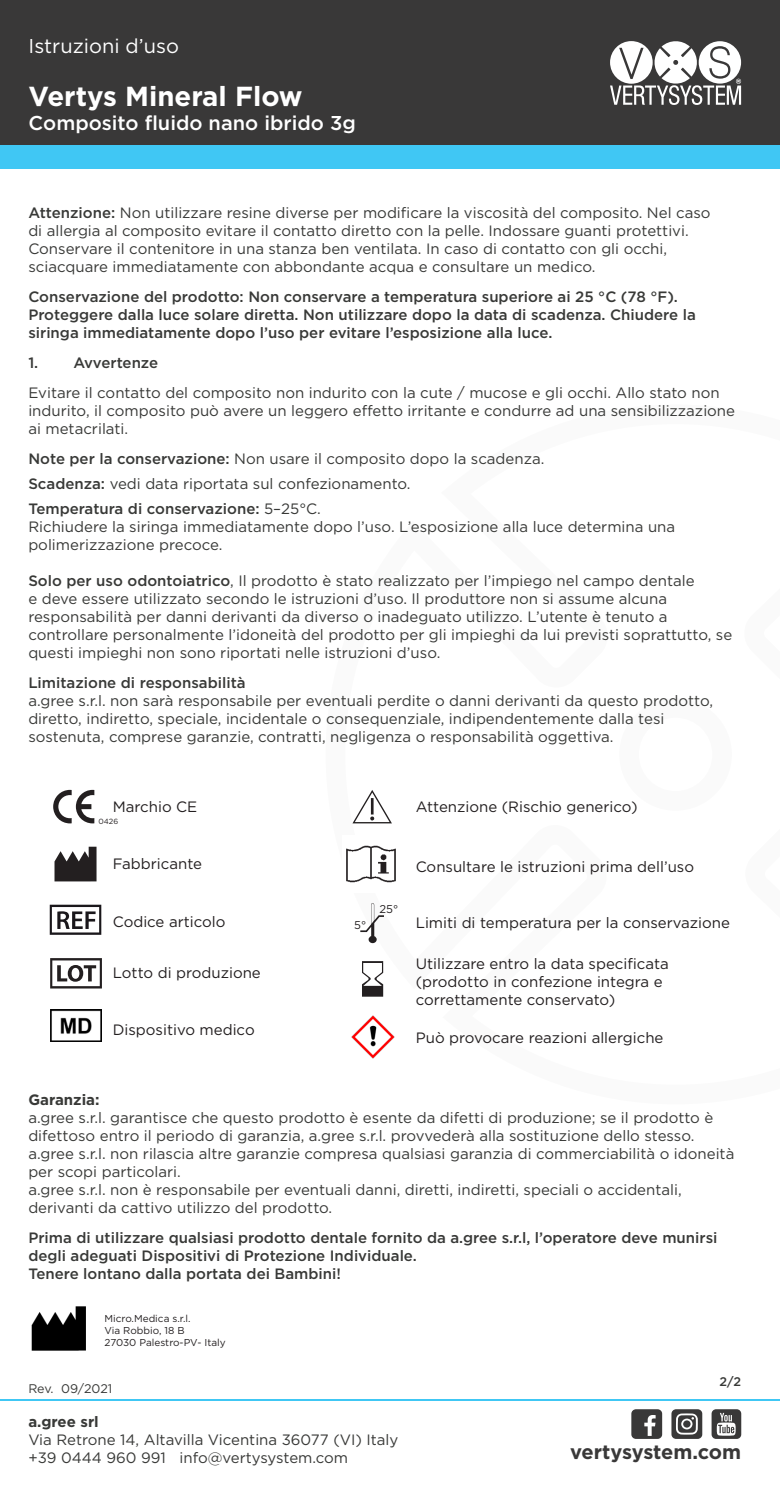
<style>
.page{position:relative;width:780px;height:1489px;background:#fff}
.page>*{position:absolute;margin:0;border:0;box-sizing:border-box;transform-origin:0 0}
.t1{font:700 27.5px "Gotham";color:#fff}
.t2{font:500 20px "Gotham";color:#fff}
.t3{font:700 20px "Gotham";letter-spacing:-.01em;color:#393838}
.t4{font:20px "Gotham";color:#fff}
.t5{font:15px/18px "Gotham";color:#383937}
.t6{font:500 15px/18px "Gotham";color:#383937}
.t7{font:15px "Gotham";color:#231f20}
.t8{font:700 15px "Gotham";color:#383937}
.t9{font:12.5px "Gotham";letter-spacing:-.005em;color:#383937}
.t10{font:500 12.5px "Gotham";color:#383937}
.t11{font:11.25px "Gotham";color:#231f20}
.t12{font:10px "Gotham";color:#231f20}
.t13{font:7.5px "Gotham";color:#231f20}
.s1{font-weight:500}
.s2{font-weight:400}
</style>
<div class="page">
<div style="left:0;top:144px;width:780px;height:25px;background:#40c7f4"></div>
<div style="left:0;top:0;width:780px;height:144px;background:#393838"></div>
<hr style="left:0;top:1398px;width:780px;height:2px;background:#40c7f4">
<svg style="left:631px;top:1409px;width:31px;height:29px"></svg>
<svg style="left:671px;top:1409px;width:31px;height:29px"></svg>
<svg style="left:711px;top:1409px;width:30px;height:29px"></svg>
<svg style="left:610px;top:41px;width:131px;height:64px"></svg>
<img style="left:346px;top:845px;width:50px;height:38px">
<svg style="left:362px;top:961px;width:21px;height:35px"></svg>
<svg style="left:54px;top:846px;width:42px;height:35px"></svg>
<svg style="left:50px;top:958px;width:52px;height:30px"></svg>
<svg style="left:53px;top:789px;width:41px;height:34px"></svg>
<svg style="left:360px;top:903px;width:24px;height:40px"></svg>
<svg style="left:352px;top:790px;width:40px;height:33px"></svg>
<svg style="left:50px;top:904px;width:51px;height:30px"></svg>
<img style="left:50px;top:1009px;width:52px;height:32px">
<img style="left:351px;top:1015px;width:43px;height:42px">
<img style="left:31px;top:1306px;width:55px;height:45px">
<h2 class="t4" style="left:29px;top:33px;width:152px">Istruzioni d’uso</h2>
<h1 class="t1" style="left:29px;top:78px;width:275px">Vertys Mineral Flow</h1>
<h2 class="t2" style="left:29px;top:110px;width:328px">Composito fluido nano ibrido 3g</h2>
<p class="t5" style="left:28px;top:203px;width:683px"><span class="s1">Attenzione:</span> Non utilizzare resine diverse per modificare la viscosità del composito. Nel caso di allergia al composito evitare il contatto diretto con la pelle. Indossare guanti protettivi.<br>Conservare il contenitore in una stanza ben ventilata. In caso di contatto con gli occhi, sciacquare immediatamente con abbondante acqua e consultare un medico.</p>
<p class="t6" style="left:28px;top:287px;width:669px">Conservazione del prodotto: Non conservare a temperatura superiore ai 25 °C (78 °F).<br>Proteggere dalla luce solare diretta. Non utilizzare dopo la data di scadenza. Chiudere la siringa immediatamente dopo l’uso per evitare l’esposizione alla luce.</p>
<p class="t6" style="left:28px;top:353px;width:131px">1. Avvertenze</p>
<p class="t5" style="left:28px;top:383px;width:708px">Evitare il contatto del composito non indurito con la cute / mucose e gli occhi. Allo stato non indurito, il composito può avere un leggero effetto irritante e condurre ad una sensibilizzazione ai metacrilati.</p>
<p class="t5" style="left:28px;top:449px;width:517px"><span class="s1">Note per la conservazione:</span> Non usare il composito dopo la scadenza.</p>
<p class="t5" style="left:28px;top:474px;width:383px"><span class="s1">Scadenza:</span> vedi data riportata sul confezionamento.</p>
<p class="t6" style="left:28px;top:499px;width:294px">Temperatura di conservazione: <span class="s2">5–25°C.</span></p>
<p class="t5" style="left:28px;top:517px;width:648px">Richiudere la siringa immediatamente dopo l’uso. L’esposizione alla luce determina una polimerizzazione precoce.</p>
<p class="t5" style="left:28px;top:571px;width:705px"><span class="s1">Solo per uso odontoiatrico</span>, Il prodotto è stato realizzato per l’impiego nel campo dentale<br>e deve essere utilizzato secondo le istruzioni d’uso. Il produttore non si assume alcuna responsabilità per danni derivanti da diverso o inadeguato utilizzo. L’utente è tenuto a controllare personalmente l’idoneità del prodotto per gli impieghi da lui previsti soprattutto, se questi impieghi non sono riportati nelle istruzioni d’uso.</p>
<p class="t6" style="left:28px;top:673px;width:219px">Limitazione di responsabilità</p>
<p class="t5" style="left:28px;top:691px;width:686px">a.gree s.r.l. non sarà responsabile per eventuali perdite o danni derivanti da questo prodotto, diretto, indiretto, speciale, incidentale o consequenziale, indipendentemente dalla tesi sostenuta, comprese garanzie, contratti, negligenza o responsabilità oggettiva.</p>
<p class="t7" style="left:113px;top:796px;width:86px">Marchio CE</p>
<p class="t7" style="left:415px;top:796px;width:223px">Attenzione (Rischio generico)</p>
<p class="t13" style="left:99px;top:816px;width:21px">0426</p>
<p class="t7" style="left:113px;top:854px;width:91px">Fabbricante</p>
<p class="t7" style="left:113px;top:912px;width:114px">Codice articolo</p>
<p class="t7" style="left:113px;top:962px;width:150px">Lotto di produzione</p>
<p class="t7" style="left:113px;top:1020px;width:143px">Dispositivo medico</p>
<p class="t11" style="left:354px;top:918px;width:14px">5°</p>
<p class="t11" style="left:379px;top:902px;width:20px">25°</p>
<p class="t7" style="left:415px;top:857px;width:280px">Consultare le istruzioni prima dell’uso</p>
<p class="t7" style="left:415px;top:913px;width:316px">Limiti di temperatura per la conservazione</p>
<p class="t7" style="left:415px;top:953px;width:255px">Utilizzare entro la data specificata</p>
<p class="t7" style="left:415px;top:971px;width:248px">(prodotto in confezione integra e</p>
<p class="t7" style="left:415px;top:989px;width:201px">correttamente conservato)</p>
<p class="t7" style="left:415px;top:1027px;width:249px">Può provocare reazioni allergiche</p>
<p class="t8" style="left:28px;top:1089px;width:73px">Garanzia:</p>
<p class="t5" style="left:28px;top:1107px;width:686px">a.gree s.r.l. garantisce che questo prodotto è esente da difetti di produzione; se il prodotto è difettoso entro il periodo di garanzia, a.gree s.r.l. provvederà alla sostituzione dello stesso.</p>
<p class="t5" style="left:28px;top:1143px;width:707px">a.gree s.r.l. non rilascia altre garanzie compresa qualsiasi garanzia di commerciabilità o idoneità per scopi particolari.</p>
<p class="t5" style="left:28px;top:1179px;width:654px">a.gree s.r.l. non è responsabile per eventuali danni, diretti, indiretti, speciali o accidentali, derivanti da cattivo utilizzo del prodotto.</p>
<p class="t6" style="left:28px;top:1228px;width:690px">Prima di utilizzare qualsiasi prodotto dentale fornito da a.gree s.r.l, l’operatore deve munirsi degli adeguati Dispositivi di Protezione Individuale.</p>
<p class="t6" style="left:28px;top:1264px;width:314px">Tenere lontano dalla portata dei Bambini!</p>
<p class="t12" style="left:104px;top:1311px;width:88px">Micro.Medica s.r.l.</p>
<p class="t12" style="left:104px;top:1323px;width:82px">Via Robbio, 18 B</p>
<p class="t12" style="left:104px;top:1335px;width:123px">27030 Palestro-PV- Italy</p>
<p class="t9" style="left:28px;top:1380px;width:85px">Rev. 09/2021</p>
<p class="t8" style="left:28px;top:1411px;width:72px">a.gree srl</p>
<p class="t5" style="left:28px;top:1429px;width:371px">Via Retrone 14, Altavilla Vicentina 36077 (VI) Italy +39 0444 960 991 info@vertysystem.com</p>
<p class="t10" style="left:719px;top:1373px;width:23px">2/2</p>
<h2 class="t3" style="left:570px;top:1438px;width:173px">vertysystem.com</h2>
</div>
